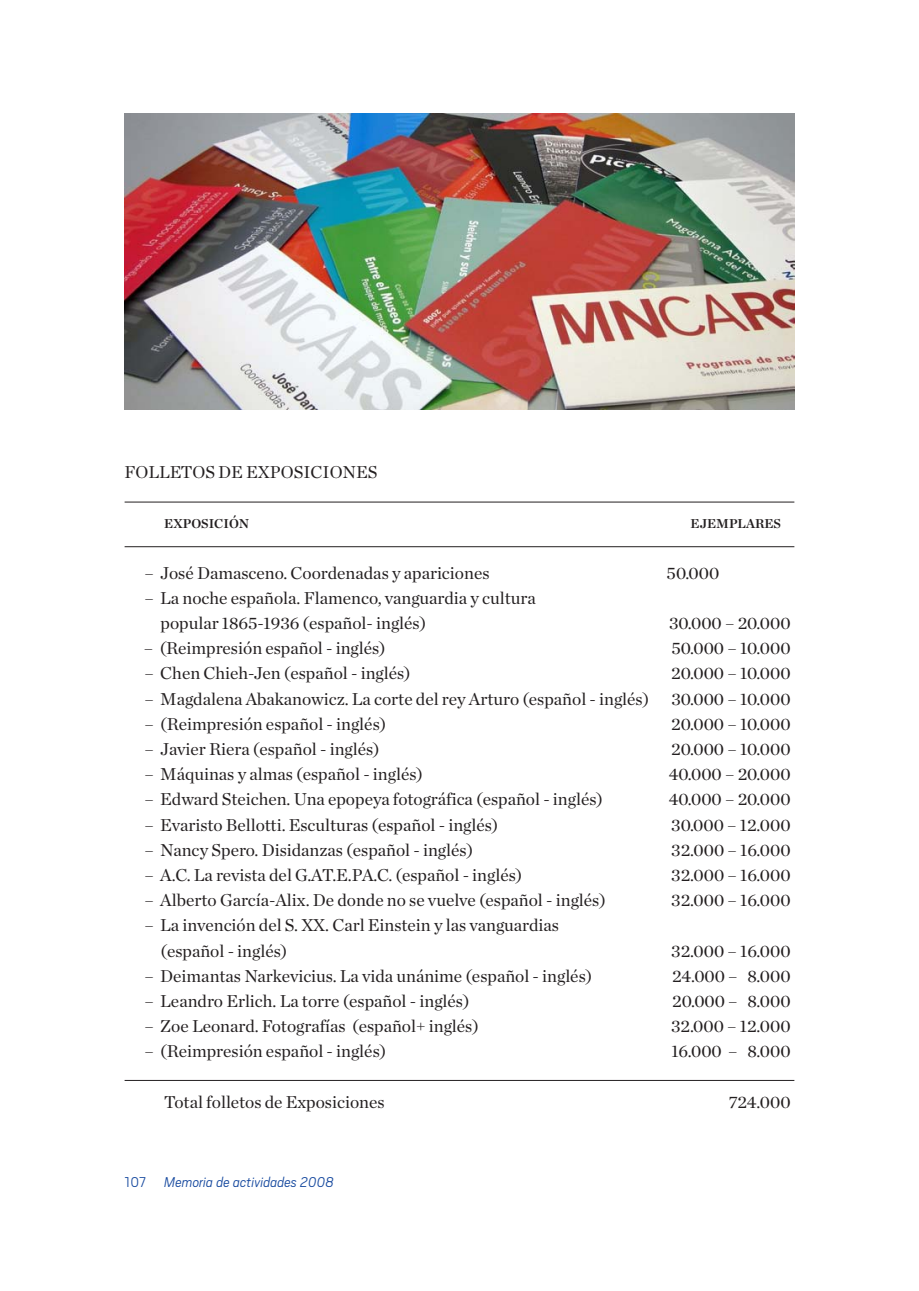
<style>
.page{position:relative;width:919px;height:1291px;background:#fff}
.page>*{position:absolute;margin:0;border:0;box-sizing:border-box;transform-origin:0 0}
.t1{font:17.5px/25.2px "Chronicle Deck";color:#231f20}
.t2{font:italic 300 15.75px "Scout";color:#15489e}
.t3{font:600 13.12px "Chronicle Deck";color:#231f20}
.s1{font-style:normal}
</style>
<div class="page">
<hr style="left:125px;top:502px;width:669px;height:1px;background:#231f20">
<hr style="left:125px;top:546px;width:669px;height:1px;background:#231f20">
<hr style="left:125px;top:1080px;width:669px;height:1px;background:#231f20">
<img style="left:125px;top:114px;width:669px;height:295px">
<p class="t1" style="left:125px;top:459px;width:254px">FOLLETOS DE EXPOSICIONES</p>
<p class="t3" style="left:164px;top:516px;width:86px">EXPOSICIÓN</p>
<p class="t3" style="left:691px;top:516px;width:92px">EJEMPLARES</p>
<p class="t1" style="left:144px;top:560px;width:347px">– José Damasceno. Coordenadas y apariciones</p>
<p class="t1" style="left:667px;top:560px;width:54px">50.000</p>
<p class="t1" style="left:161px;top:585px;width:377px;text-indent:-16px">– La noche española. Flamenco, vanguardia y cultura popular 1865-1936 (español- inglés)</p>
<p class="t1" style="left:669px;top:610px;width:123px">30.000 – 20.000</p>
<p class="t1" style="left:144px;top:636px;width:243px">– (Reimpresión español - inglés)</p>
<p class="t1" style="left:671px;top:636px;width:121px">50.000 – 10.000</p>
<p class="t1" style="left:144px;top:661px;width:268px">– Chen Chieh-Jen (español - inglés)</p>
<p class="t1" style="left:671px;top:661px;width:121px">20.000 – 10.000</p>
<p class="t1" style="left:144px;top:686px;width:506px">– Magdalena Abakanowicz. La corte del rey Arturo (español - inglés)</p>
<p class="t1" style="left:671px;top:686px;width:121px">30.000 – 10.000</p>
<p class="t1" style="left:144px;top:711px;width:243px">– (Reimpresión español - inglés)</p>
<p class="t1" style="left:671px;top:711px;width:121px">20.000 – 10.000</p>
<p class="t1" style="left:144px;top:736px;width:237px">– Javier Riera (español - inglés)</p>
<p class="t1" style="left:671px;top:736px;width:121px">20.000 – 10.000</p>
<p class="t1" style="left:144px;top:762px;width:280px">– Máquinas y almas (español - inglés)</p>
<p class="t1" style="left:669px;top:762px;width:123px">40.000 – 20.000</p>
<p class="t1" style="left:144px;top:787px;width:460px">– Edward Steichen. Una epopeya fotográfica (español - inglés)</p>
<p class="t1" style="left:669px;top:787px;width:123px">40.000 – 20.000</p>
<p class="t1" style="left:144px;top:812px;width:355px">– Evaristo Bellotti. Esculturas (español - inglés)</p>
<p class="t1" style="left:671px;top:812px;width:121px">30.000 – 12.000</p>
<p class="t1" style="left:144px;top:837px;width:330px">– Nancy Spero. Disidanzas (español - inglés)</p>
<p class="t1" style="left:671px;top:837px;width:121px">32.000 – 16.000</p>
<p class="t1" style="left:144px;top:862px;width:379px">– A.C. La revista del G.AT.E.PA.C. (español - inglés)</p>
<p class="t1" style="left:671px;top:862px;width:121px">32.000 – 16.000</p>
<p class="t1" style="left:144px;top:888px;width:463px">– Alberto García-Alix. De donde no se vuelve (español - inglés)</p>
<p class="t1" style="left:671px;top:888px;width:121px">32.000 – 16.000</p>
<p class="t1" style="left:161px;top:913px;width:400px;text-indent:-16px">– La invención del S. XX. Carl Einstein y las vanguardias (español - inglés)</p>
<p class="t1" style="left:671px;top:938px;width:121px">32.000 – 16.000</p>
<p class="t1" style="left:144px;top:963px;width:449px">– Deimantas Narkevicius. La vida unánime (español - inglés)</p>
<p class="t1" style="left:672px;top:963px;width:120px">24.000 – 8.000</p>
<p class="t1" style="left:144px;top:988px;width:327px">– Leandro Erlich. La torre (español - inglés)</p>
<p class="t1" style="left:672px;top:988px;width:120px">20.000 – 8.000</p>
<p class="t1" style="left:144px;top:1014px;width:336px">– Zoe Leonard. Fotografías (español+ inglés)</p>
<p class="t1" style="left:671px;top:1014px;width:121px">32.000 – 12.000</p>
<p class="t1" style="left:144px;top:1039px;width:243px">– (Reimpresión español - inglés)</p>
<p class="t1" style="left:671px;top:1039px;width:121px">16.000 – 8.000</p>
<p class="t1" style="left:164px;top:1089px;width:222px">Total folletos de Exposiciones</p>
<p class="t1" style="left:729px;top:1089px;width:63px">724.000</p>
<p class="t2" style="left:125px;top:1177px;width:211px"><span class="s1">107</span> Memoria de actividades 2008</p>
</div>
